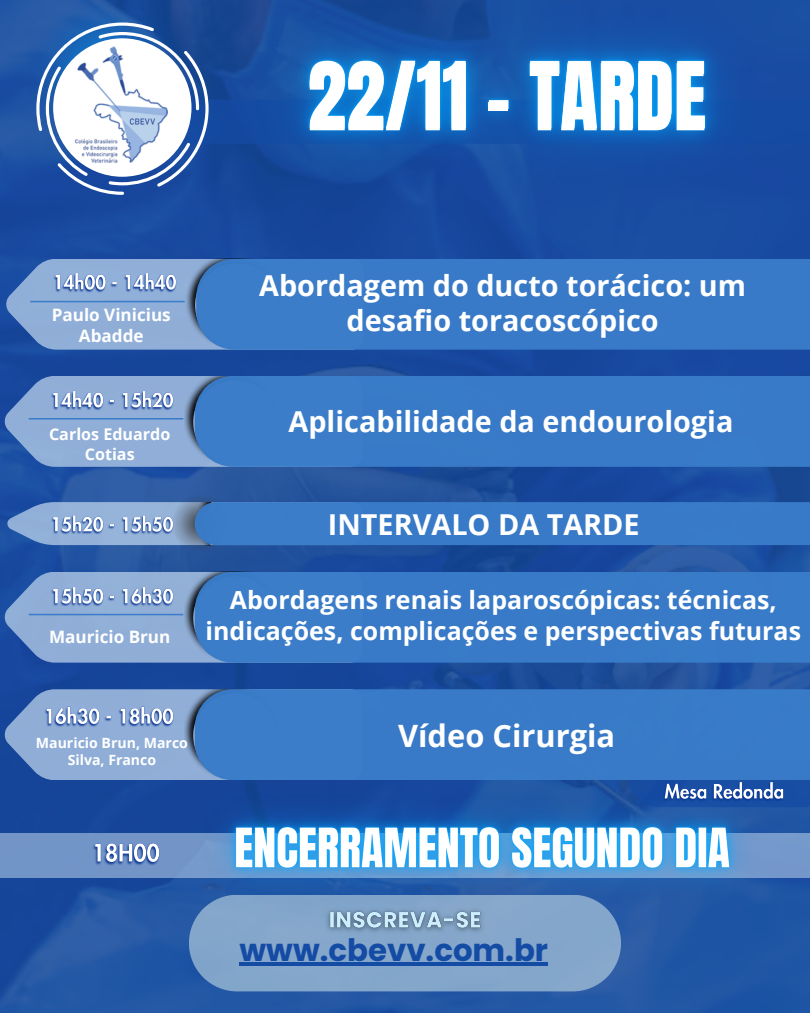
<style>
.page{position:relative;width:810px;height:1013px;background:#fff}
.page>*{position:absolute;margin:0;border:0;box-sizing:border-box;transform-origin:0 0}
.t1{font:78.2px "Anton";color:#fff}
.t2{font:700 30.9px "Poppins";color:#144ba4}
.t3{font:700 30.8px "Open Sans";color:#fff}
.t4{font:700 28.8px/35.2px "Open Sans";color:#fff;text-align:center}
.t5{font:700 25px "Open Sans";color:#fff}
.t6{font:700 17.1px/21px "Open Sans";color:#fff;text-align:center}
.t7{font:700 16.1px "Open Sans";color:#fff}
.t8{font:700 14.1px "Open Sans";color:#fff}
</style>
<div class="page">
<img style="left:0;top:0;width:810px;height:1012px">
<div style="left:0;top:833px;width:810px;height:44px;background:#7295c7"></div>
<img style="left:29px;top:0;width:153px;height:148px">
<svg style="left:36px;top:23px;width:166px;height:172px;background:#416db1"></svg>
<img style="left:53px;top:38px;width:139px;height:139px;border-radius:50%">
<img style="left:93px;top:843px;width:67px;height:22px">
<svg style="left:5px;top:376px;width:179px;height:91px;background:#80a1d0"></svg>
<img style="left:184px;top:376px;width:11px;height:91px">
<div style="left:195px;top:376px;width:615px;height:91px;background:#387ac8"></div>
<hr style="left:29px;top:418px;width:154px;height:1px;background:#397cc9">
<img style="left:49px;top:389px;width:127px;height:24px">
<svg style="left:7px;top:494px;width:803px;height:58px;background:#3a73bb"></svg>
<img style="left:49px;top:513px;width:127px;height:23px">
<svg style="left:5px;top:571px;width:190px;height:91px;background:#80a0cf"></svg>
<img style="left:184px;top:572px;width:11px;height:90px">
<div style="left:195px;top:571px;width:615px;height:91px;background:#387bc8"></div>
<hr style="left:29px;top:614px;width:154px;height:1px;background:#397cc9">
<img style="left:49px;top:585px;width:127px;height:23px">
<svg style="left:5px;top:689px;width:179px;height:91px;background:#7f9fce"></svg>
<img style="left:184px;top:689px;width:11px;height:63px">
<svg style="left:792px;top:780px;width:18px;height:27px"></svg>
<div style="left:195px;top:689px;width:615px;height:91px;background:#387ac7"></div>
<img style="left:42px;top:704px;width:135px;height:26px">
<img style="left:172px;top:752px;width:620px;height:192px">
<img style="left:202px;top:0;width:608px;height:259px">
<img style="left:659px;top:780px;width:128px;height:24px">
<svg style="left:6px;top:259px;width:180px;height:90px;background:#81a2d0"></svg>
<img style="left:186px;top:259px;width:10px;height:90px">
<div style="left:196px;top:259px;width:614px;height:90px;background:#387ac8"></div>
<hr style="left:30px;top:301px;width:155px;height:1px;background:#397cc9">
<img style="left:51px;top:271px;width:127px;height:24px">
<svg style="left:189px;top:894px;width:432px;height:97px;background:#7ca0c7"></svg>
<hr style="left:240px;top:962px;width:308px;height:3px;background:#144ba4">
<img style="left:320px;top:903px;width:170px;height:35px">
<p class="t6" style="left:52px;top:303px;width:121px">Paulo Vinicius<br>Abadde</p>
<p class="t7" style="left:49px;top:423px;width:123px">Carlos Eduardo</p>
<p class="t7" style="left:85px;top:442px;width:51px">Cotias</p>
<h4 class="t1" style="left:307px;top:41px;width:400px">22/11 - TARDE</h4>
<p class="t4" style="left:259px;top:267px;width:488px">Abordagem do ducto torácico: um desafio toracoscópico</p>
<p class="t4" style="left:289px;top:403px;width:446px">Aplicabilidade da endourologia</p>
<p class="t4" style="left:328px;top:506px;width:313px">INTERVALO DA TARDE</p>
<h4 class="t5" style="left:230px;top:582px;width:548px">Abordagens renais laparoscópicas: técnicas,</h4>
<p class="t6" style="left:49px;top:625px;width:123px">Mauricio Brun</p>
<h4 class="t5" style="left:206px;top:613px;width:597px">indicações, complicações e perspectivas futuras</h4>
<p class="t8" style="left:36px;top:733px;width:154px">Mauricio Brun, Marco</p>
<p class="t8" style="left:68px;top:750px;width:90px">Silva, Franco</p>
<p class="t3" style="left:398px;top:714px;width:218px">Vídeo Cirurgia</p>
<h6 class="t2" style="left:240px;top:928px;width:310px">www.cbevv.com.br</h6>
</div>
